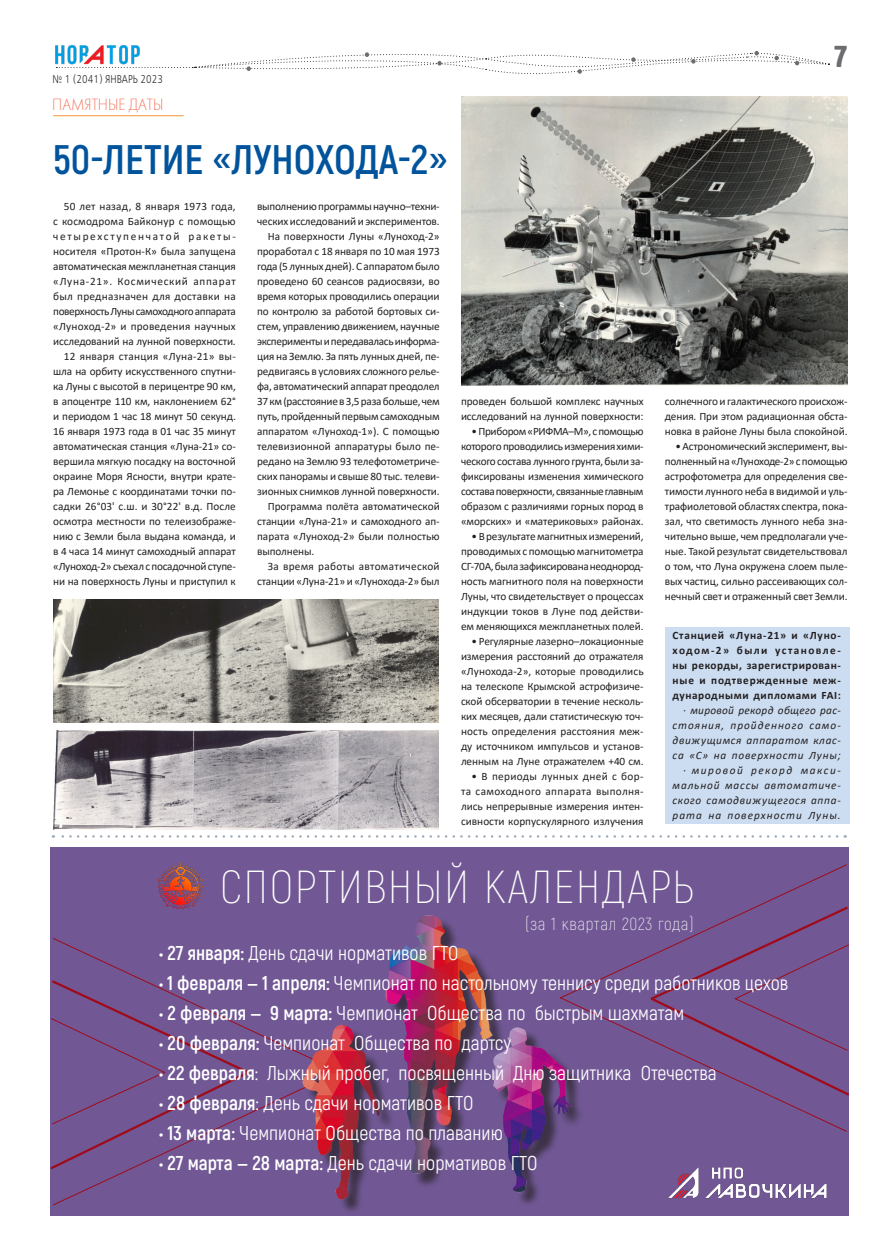
<style>
.page{position:relative;width:883px;height:1251px;background:#fff}
.page>*{position:absolute;margin:0;border:0;box-sizing:border-box;transform-origin:0 0}
.t1{font:200 46.25px "Akrobat";letter-spacing:.04em;color:#fff}
.Заголовок_4{font:700 41.25px "Akrobat";color:#01549c}
.загловок_3{font:30.12px "Hermes CTT";color:#6c6d70;scale:1.05 1}
.t2{font:20px "Akrobat";color:#fff}
.t3{font:200 17.5px "Akrobat";letter-spacing:.04em;color:#fff}
.заголовок_панорамы{font:16.88px "Futura Light C";color:#f37259;scale:.89 1}
.t4{font:11.25px/15px "Calibri";letter-spacing:-.01em;color:#231f20;text-align:justify}
.t5{font:italic 11.25px/15px "Calibri";letter-spacing:.065em;color:#231f20;text-align:justify}
.t6{font:700 11.25px/15px "Calibri";letter-spacing:.05em;color:#231f20;text-align:justify}
.t7{font:11.25px/15px "Calibri";letter-spacing:.015em;color:#231f20;text-align:right}
.заголовок_панорамы-2{font:11.25px "Free Set C";letter-spacing:.01em;color:#231f20;scale:.8 1}
.s1{font-weight:700}
</style>
<div class="page">
<svg style="left:53px;top:835px;width:778px;height:3px"></svg>
<svg style="left:144px;top:51px;width:685px;height:23px"></svg>
<img style="left:55px;top:45px;width:88px;height:23px">
<hr style="left:52px;top:114px;width:134px;height:4px;background:#fff463;opacity:.75">
<img style="left:461px;top:96px;width:386px;height:290px">
<img style="left:53px;top:730px;width:385px;height:99px">
<img style="left:53px;top:599px;width:385px;height:123px">
<div style="left:664px;top:627px;width:185px;height:197px;background:#ccddf1"></div>
<div style="left:50px;top:848px;width:799px;height:368px;background:#715895"></div>
<svg style="left:50px;top:938px;width:186px;height:268px"></svg>
<svg style="left:665px;top:864px;width:185px;height:268px"></svg>
<img style="left:236px;top:915px;width:429px;height:297px">
<img style="left:157px;top:863px;width:47px;height:47px">
<img style="left:654px;top:1153px;width:173px;height:59px">
<p class="заголовок_панорамы-2" style="left:53px;top:72px;width:139px">№ 1 (2041) ЯНВАРЬ 2023</p>
<p class="заголовок_панорамы" style="left:52px;top:95px;width:126px">ПАМЯТНЫЕ ДАТЫ</p>
<p class="Заголовок_4" style="left:53px;top:133px;width:396px">50-ЛЕТИЕ «ЛУНОХОДА-2»</p>
<p class="t4" style="left:53px;top:198px;width:184px;text-indent:11px">50 лет назад, 8 января 1973 года, с космодрома Байконур с помощью четырехступенчатой ракеты&shy;носителя «Протон-К» была запущена автоматическая межпланетная станция «Луна-21». Космический аппарат был предназначен для доставки на поверхность Луны самоходного аппарата «Луноход-2» и проведения научных исследований на лунной поверхности.</p>
<p class="t4" style="left:53px;top:348px;width:184px;text-indent:11px">12 января станция «Луна-21» вы&shy;шла на орбиту искусственного спутни&shy;ка Луны с высотой в перицентре 90 км, в апоцентре 110 км, наклонением 62° и периодом 1 час 18 минут 50 секунд.<br>16 января 1973 года в 01 час 35 минут автоматическая станция «Луна-21» со&shy;вершила мягкую посадку на восточной окраине Моря Ясности, внутри крате&shy;ра Лемонье с координатами точки по&shy;садки 26°03' с.ш. и 30°22' в.д. После осмотра местности по телеизображе&shy;нию с Земли была выдана команда, и в 4 часа 14 минут самоходный аппарат «Луноход-2» съехал с посадочной ступе&shy;ни на поверхность Луны и приступил к</p>
<p class="t4" style="left:257px;top:198px;width:184px">выполнению программы научно–техни&shy;ческих исследований и экспериментов.</p>
<p class="t4" style="left:257px;top:228px;width:184px;text-indent:11px">На поверхности Луны «Луноход-2» проработал с 18 января по 10 мая 1973 года (5 лунных дней). С аппаратом было проведено 60 сеансов радиосвязи, во время которых проводились операции по контролю за работой бортовых си&shy;стем, управлению движением, научные эксперименты и передавалась информа&shy;ция на Землю. За пять лунных дней, пе&shy;редвигаясь в условиях сложного релье&shy;фа, автоматический аппарат преодолел 37 км (расстояние в 3,5 раза больше, чем путь, пройденный первым самоходным аппаратом «Луноход-1»). С помощью телевизионной аппаратуры было пе&shy;редано на Землю 93 телефотометриче&shy;ских панорамы и свыше 80 тыс. телеви&shy;зионных снимков лунной поверхности.</p>
<p class="t4" style="left:257px;top:498px;width:184px;text-indent:11px">Программа полёта автоматической станции «Луна-21» и самоходного ап&shy;парата «Луноход-2» были полностью выполнены.</p>
<p class="t7" style="left:257px;top:558px;width:184px">За время работы автоматической станции «Луна-21» и «Лунохода-2» был</p>
<p class="t4" style="left:461px;top:393px;width:184px">проведен большой комплекс научных исследований на лунной поверхности:</p>
<p class="t4" style="left:461px;top:423px;width:184px;text-indent:11px">• Прибором «РИФМА–М», с помощью которого проводились измерения хими&shy;ческого состава лунного грунта, были за&shy;фиксированы изменения химического состава поверхности, связанные главным образом с различиями горных пород в «морских» и «материковых» районах.</p>
<p class="t4" style="left:461px;top:528px;width:184px;text-indent:11px">• В результате магнитных измерений, проводимых с помощью магнитометра СГ-70А, была зафиксирована неоднород&shy;ность магнитного поля на поверхности Луны, что свидетельствует о процессах индукции токов в Луне под действи&shy;ем меняющихся межпланетных полей.</p>
<p class="t4" style="left:461px;top:633px;width:184px;text-indent:11px">• Регулярные лазерно–локационные измерения расстояний до отражателя «Лунохода-2», которые проводились на телескопе Крымской астрофизиче&shy;ской обсерватории в течение несколь&shy;ких месяцев, дали статистическую точ&shy;ность определения расстояния меж&shy;ду источником импульсов и установ&shy;ленным на Луне отражателем +40 см.</p>
<p class="t4" style="left:461px;top:768px;width:184px;text-indent:11px">• В периоды лунных дней с бор&shy;та самоходного аппарата выполня&shy;лись непрерывные измерения интен&shy;сивности корпускулярного излучения</p>
<p class="загловок_3" style="left:833px;top:40px;width:14px">7</p>
<p class="t4" style="left:664px;top:393px;width:184px">солнечного и галактического происхож&shy;дения. При этом радиационная обста&shy;новка в районе Луны была спокойной.</p>
<p class="t4" style="left:664px;top:438px;width:184px;text-indent:11px">• Астрономический эксперимент, вы&shy;полненный на «Луноходе-2» с помощью астрофотометра для определения све&shy;тимости лунного неба в видимой и уль&shy;трафиолетовой областях спектра, пока&shy;зал, что светимость лунного неба зна&shy;чительно выше, чем предполагали уче&shy;ные. Такой результат свидетельствовал о том, что Луна окружена слоем пыле&shy;вых частиц, сильно рассеивающих сол&shy;нечный свет и отраженный свет Земли.</p>
<p class="t6" style="left:672px;top:627px;width:170px">Станцией «Луна-21» и «Луно&shy;ходом-2» были установле&shy;ны рекорды, зарегистрирован&shy;ные и подтвержденные меж&shy;дународными дипломами FAI:</p>
<p class="t5" style="left:672px;top:702px;width:170px;text-indent:11px">· мировой рекорд общего рас&shy;стояния, пройденного само&shy;движущимся аппаратом клас&shy;са «С» на поверхности Луны;</p>
<p class="t5" style="left:672px;top:762px;width:170px;text-indent:11px">· мировой рекорд макси&shy;мальной массы автоматиче&shy;ского самодвижущегося аппа&shy;рата на поверхности Луны.</p>
<p class="t1" style="left:220px;top:859px;width:474px">СПОРТИВНЫЙ КАЛЕНДАРЬ</p>
<p class="t3" style="left:525px;top:914px;width:170px">(за 1 квартал 2023 года)</p>
<p class="t2" style="left:159px;top:941px;width:301px"><span class="s1">• 27 января:</span> День сдачи нормативов ГТО</p>
<p class="t2" style="left:159px;top:971px;width:630px"><span class="s1">• 1 февраля — 1 апреля:</span> Чемпионат по настольному теннису среди работников цехов</p>
<p class="t2" style="left:159px;top:1001px;width:526px"><span class="s1">• 2 февраля — 9 марта:</span> Чемпионат Общества по быстрым шахматам</p>
<p class="t2" style="left:159px;top:1031px;width:353px"><span class="s1">• 20 февраля:</span> Чемпионат Общества по дартсу</p>
<p class="t2" style="left:159px;top:1061px;width:559px"><span class="s1">• 22 февраля</span>: Лыжный пробег, посвященный Дню защитника Отечества</p>
<p class="t2" style="left:159px;top:1091px;width:316px"><span class="s1">• 28 февраля</span>: День сдачи нормативов ГТО</p>
<p class="t2" style="left:159px;top:1121px;width:345px"><span class="s1">• 13 марта:</span> Чемпионат Общества по плаванию</p>
<p class="t2" style="left:159px;top:1151px;width:380px"><span class="s1">• 27 марта — 28 марта:</span> День сдачи нормативов ГТО</p>
</div>
